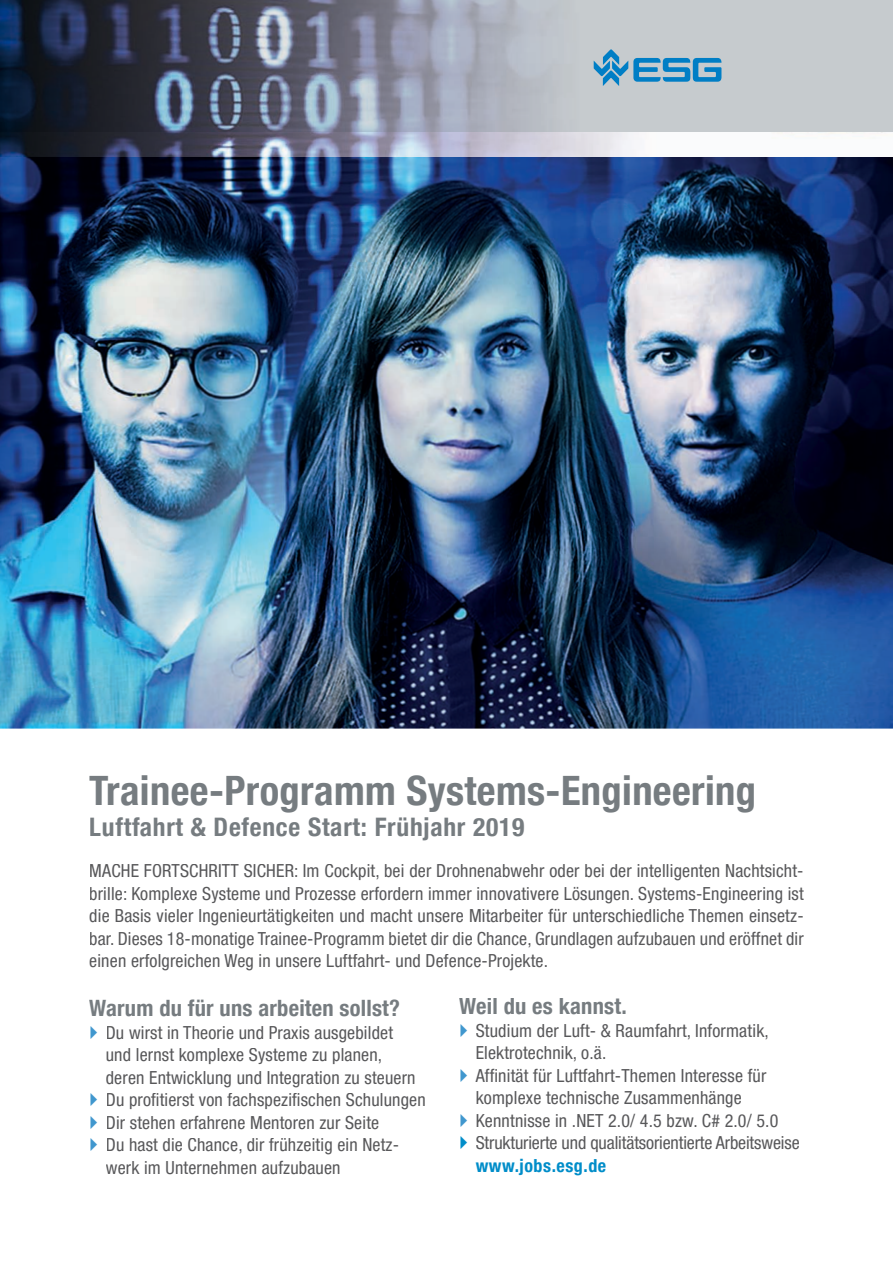
<style>
.page{position:relative;width:893px;height:1263px;background:#fff}
.page>*{position:absolute;margin:0;border:0;box-sizing:border-box;transform-origin:0 0}
.t1{font:700 condensed 40.5px "Neue Helveticafor ESG";letter-spacing:.01em;color:#767c80}
.t2{font:700 condensed 25.5px "Neue Helveticafor ESG";letter-spacing:.03em;color:#767c80}
.t3{font:700 condensed 22.5px "Neue Helveticafor ESG";letter-spacing:.01em;color:#767c80}
.t4{font:condensed 18px/22.5px "Neue Helveticafor ESG";letter-spacing:.01em;color:#58585a}
.t5{font:700 condensed 18px "Neue Helveticafor ESG";letter-spacing:.03em;color:#008dc9}
</style>
<div class="page">
<img style="left:0;top:156px;width:893px;height:573px">
<img style="left:0;top:0;width:892px;height:156px">
<hr style="left:892px;top:0;width:1px;height:132px;background:#c6cbce">
<svg style="left:594px;top:49px;width:127px;height:37px;background:#7badca"></svg>
<h1 class="t1" style="left:89px;top:766px;width:668px">Trainee-Programm Systems-Engineering</h1>
<h2 class="t2" style="left:89px;top:812px;width:437px">Luftfahrt &amp; Defence Start: Frühjahr 2019</h2>
<p class="t4" style="left:89px;top:860px;width:716px;text-align:justify">MACHE FORTSCHRITT SICHER: Im Cockpit, bei der Drohnenabwehr oder bei der intelligenten Nachtsicht&shy;brille: Komplexe Systeme und Prozesse erfordern immer innovativere Lösungen. Systems-Engineering ist die Basis vieler Ingenieurtätigkeiten und macht unsere Mitarbeiter für unterschiedliche Themen einsetz&shy;bar. Dieses 18-monatige Trainee-Programm bietet dir die Chance, Grundlagen aufzubauen und eröffnet dir einen erfolgreichen Weg in unsere Luftfahrt- und Defence-Projekte.</p>
<p class="t3" style="left:89px;top:995px;width:312px">Warum du für uns arbeiten sollst?</p>
<p class="t4" style="left:106px;top:1021px;width:321px">Du wirst in Theorie und Praxis ausgebildet<br>und lernst komplexe Systeme zu planen,<br>deren Entwicklung und Integration zu steuern Du profitierst von fachspezifischen Schulungen Dir stehen erfahrene Mentoren zur Seite<br>Du hast die Chance, dir frühzeitig ein Netz&shy;werk im Unternehmen aufzubauen</p>
<p class="t3" style="left:459px;top:993px;width:169px">Weil du es kannst.</p>
<p class="t4" style="left:476px;top:1019px;width:325px">Studium der Luft- &amp; Raumfahrt, Informatik, Elektrotechnik, o.ä.<br>Affinität für Luftfahrt-Themen Interesse für komplexe technische Zusammenhänge Kenntnisse in .NET 2.0/ 4.5 bzw. C# 2.0/ 5.0<br>Strukturierte und qualitätsorientierte Arbeitsweise</p>
<p class="t5" style="left:476px;top:1155px;width:132px">www.jobs.esg.de</p>
</div>
